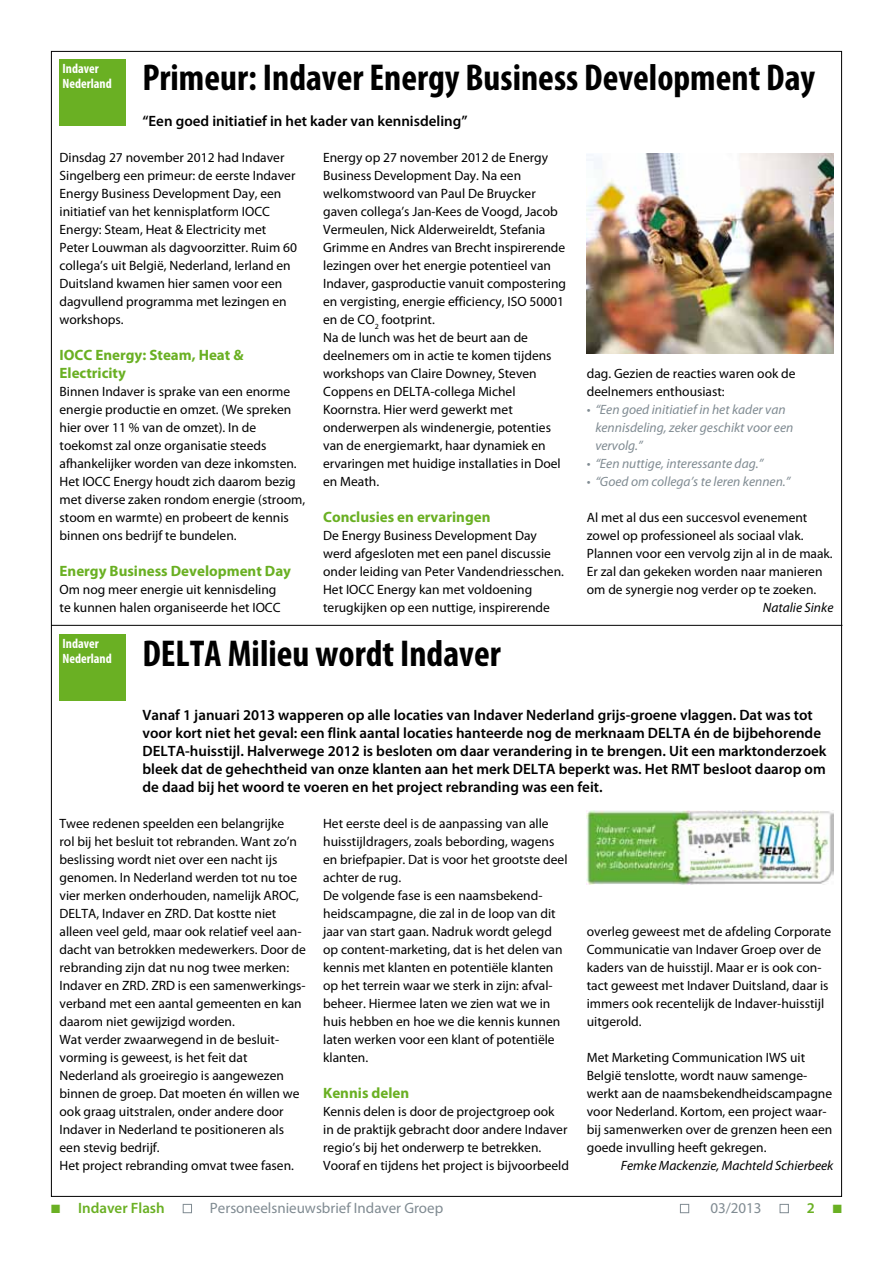
<style>
.page{position:relative;width:893px;height:1263px;background:#fff}
.page>*{position:absolute;margin:0;border:0;box-sizing:border-box;transform-origin:0 0}
.t1{font:700 condensed 37.5px "Myriad Pro";color:#000}
.t2{font:600 15px/18px "Myriad Pro";color:#000}
.t3{font:700 15px/18px "Myriad Pro";color:#6ab023}
.t4{font:15px "Myriad Pro";color:#808b92}
.t5{font:600 15px "Myriad Pro";color:#6ab023}
.t6{font:13.5px/18px "Myriad Pro";color:#000}
.t7{font:italic 13.5px/18px "Myriad Pro";color:#808b92}
.t8{font:italic 13.5px "Myriad Pro";color:#000}
.t9{font:700 condensed 13.5px/15px "Myriad";color:#fff}
</style>
<div class="page">
<div style="left:60px;top:60px;width:66px;height:66px;background:#6ab023"></div>
<div style="left:60px;top:635px;width:66px;height:66px;background:#6ab023"></div>
<div style="left:183px;top:1204px;width:9px;height:9px;border:1px solid #808b92"></div>
<div style="left:680px;top:1204px;width:9px;height:9px;border:1px solid #808b92"></div>
<div style="left:780px;top:1204px;width:8px;height:9px;border:1px solid #808b92"></div>
<hr style="left:51px;top:625px;width:791px;height:1px;background:#000">
<img style="left:587px;top:154px;width:246px;height:199px">
<img style="left:587px;top:810px;width:246px;height:75px">
<p class="t9" style="left:63px;top:61px;width:51px">Indaver<br>Nederland</p>
<h1 class="t1" style="left:142px;top:54px;width:674px">Primeur: Indaver Energy Business Development Day</h1>
<p class="t2" style="left:142px;top:112px;width:327px">“Een goed initiatief in het kader van kennisdeling”</p>
<p class="t6" style="left:60px;top:148px;width:239px">Dinsdag 27 november 2012 had Indaver Singelberg een primeur: de eerste Indaver Energy Business Development Day, een initiatief van het kennisplatform IOCC Energy: Steam, Heat &amp; Electricity met Peter Louwman als dagvoorzitter. Ruim 60 collega’s uit België, Nederland, Ierland en Duitsland kwamen hier samen voor een dagvullend programma met lezingen en workshops.</p>
<p class="t3" style="left:60px;top:345px;width:186px">IOCC Energy: Steam, Heat &amp;<br>Electricity</p>
<p class="t6" style="left:60px;top:382px;width:247px">Binnen Indaver is sprake van een enorme energie productie en omzet. (We spreken hier over 11 % van de omzet). In de toekomst zal onze organisatie steeds afhankelijker worden van deze inkomsten.<br>Het IOCC Energy houdt zich daarom bezig met diverse zaken rondom energie (stroom, stoom en warmte) en probeert de kennis binnen ons bedrijf te bundelen.</p>
<p class="t3" style="left:60px;top:561px;width:233px">Energy Business Development Day</p>
<p class="t6" style="left:60px;top:580px;width:223px">Om nog meer energie uit kennisdeling te kunnen halen organiseerde het IOCC</p>
<p class="t6" style="left:323px;top:148px;width:244px">Energy op 27 november 2012 de Energy Business Development Day. Na een welkomstwoord van Paul De Bruycker gaven collega’s Jan-Kees de Voogd, Jacob Vermeulen, Nick Alderweireldt, Stefania Grimme en Andres van Brecht inspirerende lezingen over het energie potentieel van Indaver, gasproductie vanuit compostering en vergisting, energie efficiency, ISO 50001 en de CO<sub>2</sub> footprint.<br>Na de lunch was het de beurt aan de deelnemers om in actie te komen tijdens workshops van Claire Downey, Steven Coppens en DELTA-collega Michel Koornstra. Hier werd gewerkt met onderwerpen als windenergie, potenties van de energiemarkt, haar dynamiek en ervaringen met huidige installaties in Doel en Meath.</p>
<p class="t3" style="left:323px;top:507px;width:169px">Conclusies en ervaringen</p>
<p class="t6" style="left:323px;top:526px;width:242px">De Energy Business Development Day werd afgesloten met een panel discussie onder leiding van Peter Vandendriesschen.<br>Het IOCC Energy kan met voldoening terugkijken op een nuttige, inspirerende</p>
<p class="t9" style="left:63px;top:636px;width:51px">Indaver<br>Nederland</p>
<h1 class="t1" style="left:142px;top:630px;width:360px">DELTA Milieu wordt Indaver</h1>
<p class="t6" style="left:587px;top:364px;width:210px">dag. Gezien de reacties waren ook de deelnemers enthousiast:</p>
<p class="t7" style="left:595px;top:400px;width:200px;text-indent:-9px">• “Een goed initiatief in het kader van kennisdeling, zeker geschikt voor een vervolg.”</p>
<p class="t7" style="left:587px;top:454px;width:178px">• “Een nuttige, interessante dag.”</p>
<p class="t7" style="left:587px;top:472px;width:205px">• “Goed om collega’s te leren kennen.”</p>
<p class="t6" style="left:587px;top:508px;width:247px">Al met al dus een succesvol evenement zowel op professioneel als sociaal vlak.<br>Plannen voor een vervolg zijn al in de maak.<br>Er zal dan gekeken worden naar manieren om de synergie nog verder op te zoeken.</p>
<p class="t8" style="left:763px;top:599px;width:72px">Natalie Sinke</p>
<p class="t2" style="left:142px;top:706px;width:686px">Vanaf 1 januari 2013 wapperen op alle locaties van Indaver Nederland grijs-groene vlaggen. Dat was tot voor kort niet het geval: een flink aantal locaties hanteerde nog de merknaam DELTA én de bijbehorende DELTA-huisstijl. Halverwege 2012 is besloten om daar verandering in te brengen. Uit een marktonderzoek bleek dat de gehechtheid van onze klanten aan het merk DELTA beperkt was. Het RMT besloot daarop om de daad bij het woord te voeren en het project rebranding was een feit.</p>
<p class="t6" style="left:60px;top:814px;width:248px">Twee redenen speelden een belangrijke<br>rol bij het besluit tot rebranden. Want zo’n beslissing wordt niet over een nacht ijs genomen. In Nederland werden tot nu toe vier merken onderhouden, namelijk AROC, DELTA, Indaver en ZRD. Dat kostte niet alleen veel geld, maar ook relatief veel aan&shy;dacht van betrokken medewerkers. Door de rebranding zijn dat nu nog twee merken:<br>Indaver en ZRD. ZRD is een samenwerkings&shy;verband met een aantal gemeenten en kan daarom niet gewijzigd worden.<br>Wat verder zwaarwegend in de besluit&shy;vorming is geweest, is het feit dat Nederland als groeiregio is aangewezen binnen de groep. Dat moeten én willen we ook graag uitstralen, onder andere door Indaver in Nederland te positioneren als een stevig bedrijf.<br>Het project rebranding omvat twee fasen.</p>
<p class="t6" style="left:323px;top:814px;width:246px">Het eerste deel is de aanpassing van alle huisstijldragers, zoals bebording, wagens en briefpapier. Dat is voor het grootste deel achter de rug.<br>De volgende fase is een naamsbekend&shy;heidscampagne, die zal in de loop van dit jaar van start gaan. Nadruk wordt gelegd op content-marketing, dat is het delen van kennis met klanten en potentiële klanten op het terrein waar we sterk in zijn: afval&shy;beheer. Hiermee laten we zien wat we in huis hebben en hoe we die kennis kunnen laten werken voor een klant of potentiële klanten.</p>
<p class="t3" style="left:323px;top:1083px;width:88px">Kennis delen</p>
<p class="t6" style="left:323px;top:1102px;width:247px">Kennis delen is door de projectgroep ook<br>in de praktijk gebracht door andere Indaver regio’s bij het onderwerp te betrekken.<br>Vooraf en tijdens het project is bijvoorbeeld</p>
<p class="t6" style="left:587px;top:922px;width:246px">overleg geweest met de afdeling Corporate Communicatie van Indaver Groep over de kaders van de huisstijl. Maar er is ook con&shy;tact geweest met Indaver Duitsland, daar is immers ook recentelijk de Indaver-huisstijl uitgerold.</p>
<p class="t6" style="left:587px;top:1048px;width:247px">Met Marketing Communication IWS uit België tenslotte, wordt nauw samenge&shy;werkt aan de naamsbekendheidscampagne voor Nederland. Kortom, een project waar&shy;bij samenwerken over de grenzen heen een goede invulling heeft gekregen.</p>
<p class="t8" style="left:621px;top:1157px;width:214px">Femke Mackenzie, Machteld Schierbeek</p>
<p class="t5" style="left:51px;top:1198px;width:115px">■ Indaver Flash</p>
<p class="t4" style="left:210px;top:1198px;width:235px">Personeelsnieuwsbrief Indaver Groep</p>
<p class="t4" style="left:710px;top:1198px;width:53px">03/2013</p>
<p class="t5" style="left:807px;top:1198px;width:37px">2 ■</p>
</div>
